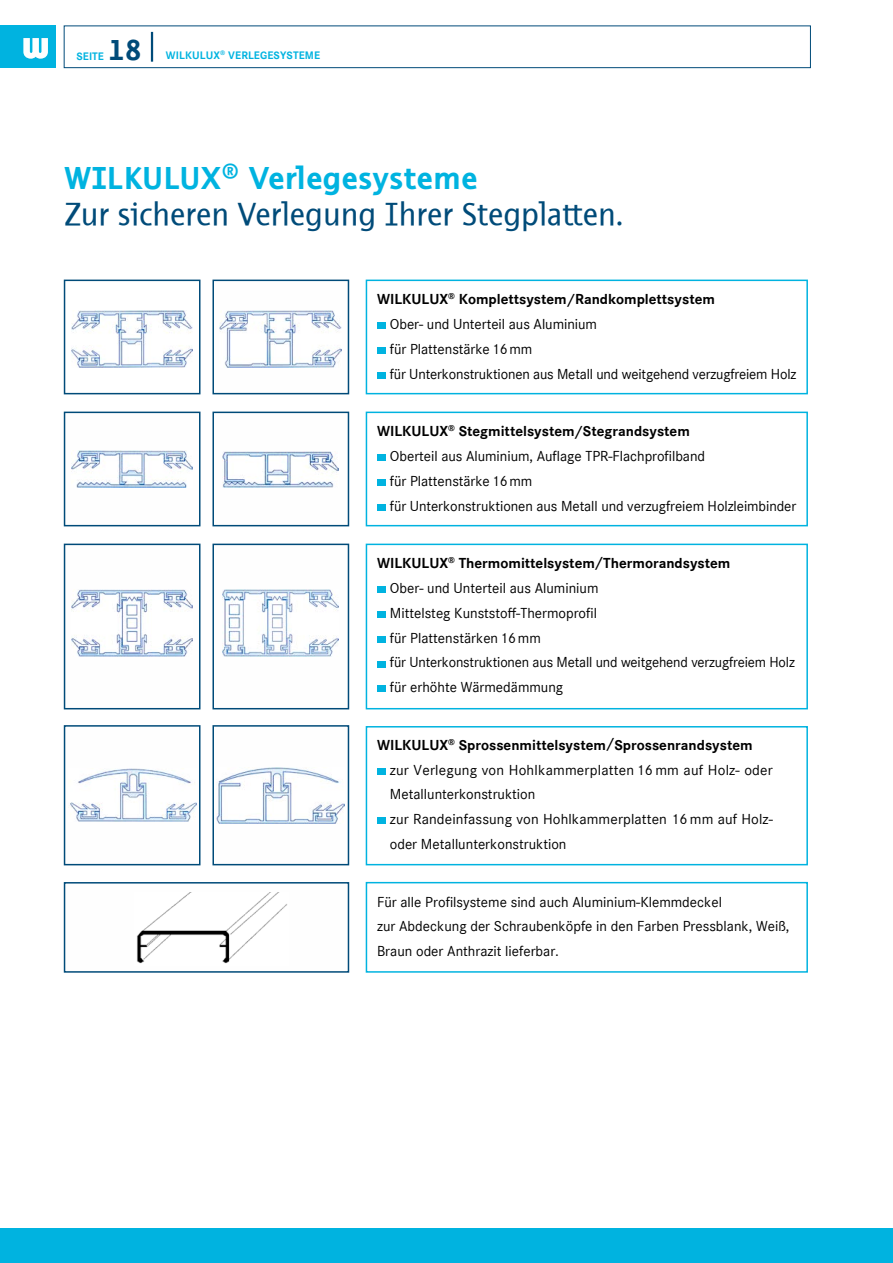
<style>
.page{position:relative;width:893px;height:1263px;background:#fff}
.page>*{position:absolute;margin:0;border:0;box-sizing:border-box;transform-origin:0 0}
.t1{font:33px "Thordis Sans EF";color:#004b79}
.t2{font:700 33px "Thordis Sans EF";color:#00b3e0}
.t3{font:700 30px "Thordis Sans EF";color:#004b79}
.t4{font:15px/24.8px "Corporate S";color:#000}
.t5{font:700 11.25px "Corporate S";letter-spacing:.01em;color:#00b3e0}
.s1{font-weight:700}
</style>
<div class="page">
<div style="left:64px;top:26px;width:747px;height:42px;border:1px solid #004b79"></div>
<div style="left:0;top:26px;width:55px;height:42px;background:#00b3e0"></div>
<svg style="left:23px;top:38px;width:25px;height:21px"></svg>
<hr style="left:151px;top:32px;width:2px;height:30px;background:#004b79">
<div style="left:0;top:1229px;width:893px;height:34px;background:#00b3e0"></div>
<img style="left:220px;top:310px;width:122px;height:57px">
<div style="left:212px;top:280px;width:137px;height:114px;border:2px solid #004b79"></div>
<img style="left:71px;top:311px;width:122px;height:56px">
<div style="left:64px;top:280px;width:136px;height:114px;border:2px solid #004b79"></div>
<div style="left:366px;top:280px;width:442px;height:114px;border:2px solid #00b3e0"></div>
<div style="left:377px;top:323px;width:9px;height:6px;background:#00b3e0"></div>
<div style="left:377px;top:347px;width:9px;height:7px;background:#00b3e0"></div>
<div style="left:377px;top:372px;width:9px;height:7px;background:#00b3e0"></div>
<img style="left:223px;top:589px;width:116px;height:68px">
<div style="left:212px;top:544px;width:137px;height:165px;border:2px solid #004b79"></div>
<img style="left:71px;top:589px;width:122px;height:68px">
<div style="left:64px;top:544px;width:136px;height:165px;border:2px solid #004b79"></div>
<div style="left:366px;top:544px;width:442px;height:165px;border:2px solid #00b3e0"></div>
<div style="left:377px;top:587px;width:9px;height:6px;background:#00b3e0"></div>
<div style="left:377px;top:611px;width:9px;height:7px;background:#00b3e0"></div>
<div style="left:377px;top:636px;width:9px;height:7px;background:#00b3e0"></div>
<div style="left:377px;top:661px;width:9px;height:6px;background:#00b3e0"></div>
<div style="left:377px;top:686px;width:9px;height:6px;background:#00b3e0"></div>
<img style="left:223px;top:451px;width:116px;height:36px">
<div style="left:212px;top:412px;width:137px;height:114px;border:2px solid #004b79"></div>
<img style="left:71px;top:451px;width:122px;height:37px">
<div style="left:64px;top:412px;width:136px;height:114px;border:2px solid #004b79"></div>
<div style="left:366px;top:412px;width:442px;height:114px;border:2px solid #00b3e0"></div>
<div style="left:377px;top:455px;width:9px;height:6px;background:#00b3e0"></div>
<div style="left:377px;top:479px;width:9px;height:7px;background:#00b3e0"></div>
<div style="left:377px;top:504px;width:9px;height:7px;background:#00b3e0"></div>
<div style="left:366px;top:882px;width:442px;height:91px;border:2px solid #00b3e0"></div>
<div style="left:64px;top:882px;width:285px;height:91px;background:#fefefe;border:2px solid #004b79"></div>
<img style="left:137px;top:892px;width:150px;height:72px">
<img style="left:217px;top:767px;width:128px;height:56px">
<div style="left:212px;top:725px;width:137px;height:140px;border:2px solid #004b79"></div>
<img style="left:68px;top:768px;width:128px;height:54px">
<div style="left:64px;top:725px;width:136px;height:140px;border:2px solid #004b79"></div>
<div style="left:366px;top:726px;width:442px;height:139px;border:2px solid #00b3e0"></div>
<div style="left:377px;top:768px;width:9px;height:7px;background:#00b3e0"></div>
<div style="left:377px;top:818px;width:9px;height:6px;background:#00b3e0"></div>
<h2 class="t3" style="left:108px;top:33px;width:35px">18</h2>
<p class="t5" style="left:166px;top:48px;width:156px">WILKULUX<sup>®</sup> VERLEGESYSTEME</p>
<p class="t5" style="left:77px;top:48px;width:29px">SEITE</p>
<h1 class="t2" style="left:64px;top:160px;width:415px">WILKULUX® Verlegesysteme</h1>
<h1 class="t1" style="left:64px;top:196px;width:561px">Zur sicheren Verlegung Ihrer Stegplatten.</h1>
<p class="t4" style="left:390px;top:286px;width:408px;text-indent:-13px"><span class="s1">WILKULUX</span><sup>®</sup> <span class="s1">Komplettsystem/Randkomplettsystem<br></span>Ober- und Unterteil aus Aluminium<br>für Plattenstärke16mm<br>für Unterkonstruktionen aus Metall und weitgehend verzugfreiem Holz</p>
<p class="t4" style="left:390px;top:418px;width:408px;text-indent:-13px"><span class="s1">WILKULUX</span><sup>®</sup> <span class="s1">Stegmittelsystem/Stegrandsystem<br></span>Oberteil aus Aluminium, Auflage TPR-Flachprofilband<br>für Plattenstärke16mm<br>für Unterkonstruktionen aus Metall und verzugfreiem Holzleimbinder</p>
<p class="t4" style="left:390px;top:550px;width:406px;text-indent:-13px"><span class="s1">WILKULUX</span><sup>®</sup> <span class="s1">Thermomittelsystem/Thermorandsystem<br></span>Ober- und Unterteil aus Aluminium<br>Mittelsteg Kunststoff-Thermoprofil<br>für Plattenstärken16mm<br>für Unterkonstruktionen aus Metall und weitgehend verzugfreiem Holz für erhöhte Wärmedämmung</p>
<p class="t4" style="left:390px;top:732px;width:385px;text-indent:-13px"><span class="s1">WILKULUX</span><sup>®</sup> <span class="s1">Sprossenmittelsystem/Sprossenrandsystem </span>zur Verlegung von Hohlkammerplatten 16mm auf Holz- oder Metallunterkonstruktion<br>zur Randeinfassung von Hohlkammerplatten 16mm auf Holz&shy;oder Metallunterkonstruktion</p>
<p class="t4" style="left:377px;top:889px;width:414px">Für alle Profilsysteme sind auch Aluminium-Klemmdeckel<br>zur Abdeckung der Schraubenköpfe in den Farben Pressblank, Weiß,<br>Braun oder Anthrazit lieferbar.</p>
</div>
